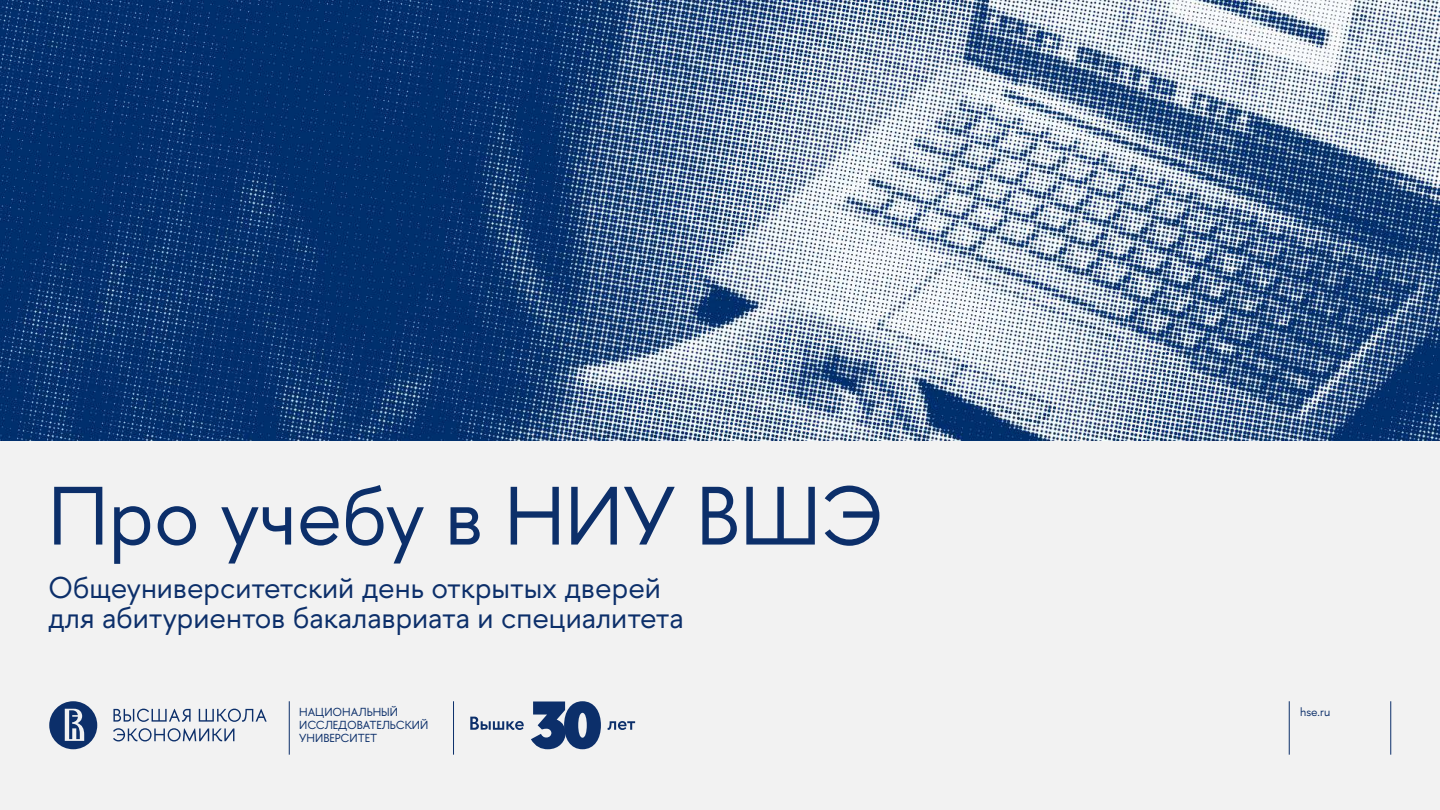
<style>
.page{position:relative;width:1440px;height:810px;background:#f2f2f2}
.page>*{position:absolute;margin:0;border:0;box-sizing:border-box;transform-origin:0 0}
.t1{font:82.5px "HSE Sans";color:#0c2f6a}
.t2{font:30px/30px "HSE Sans";color:#0c2f6a}
.t3{font:11.62px/13px "HSE Sans";color:#0c2f6a}
</style>
<div class="page">
<svg style="left:49px;top:701px;width:48px;height:48px"></svg>
<svg style="left:113px;top:709px;width:78px;height:13px"></svg>
<svg style="left:199px;top:709px;width:68px;height:13px"></svg>
<svg style="left:113px;top:728px;width:121px;height:13px"></svg>
<svg style="left:531px;top:701px;width:70px;height:48px"></svg>
<svg style="left:470px;top:717px;width:54px;height:13px"></svg>
<svg style="left:608px;top:721px;width:27px;height:9px"></svg>
<hr style="left:289px;top:701px;width:1px;height:54px;background:#0c2f6a">
<hr style="left:453px;top:701px;width:1px;height:54px;background:#0c2f6a">
<hr style="left:1289px;top:701px;width:1px;height:54px;background:#0c2f6a">
<hr style="left:1391px;top:701px;width:1px;height:54px;background:#0c2f6a">
<img style="left:0;top:0;width:1440px;height:440px">
<h1 class="t1" style="left:48px;top:465px;width:838px">Про учебу в НИУ ВШЭ</h1>
<p class="t2" style="left:48px;top:574px;width:637px">Общеуниверситетский день открытых дверей для абитуриентов бакалавриата и специалитета</p>
<p class="t3" style="left:299px;top:706px;width:131px">НАЦИОНАЛЬНЫЙ<br>ИССЛЕДОВАТЕЛЬСКИЙ<br>УНИВЕРСИТЕТ</p>
<p class="t3" style="left:1300px;top:706px;width:31px">hse.ru</p>
</div>
